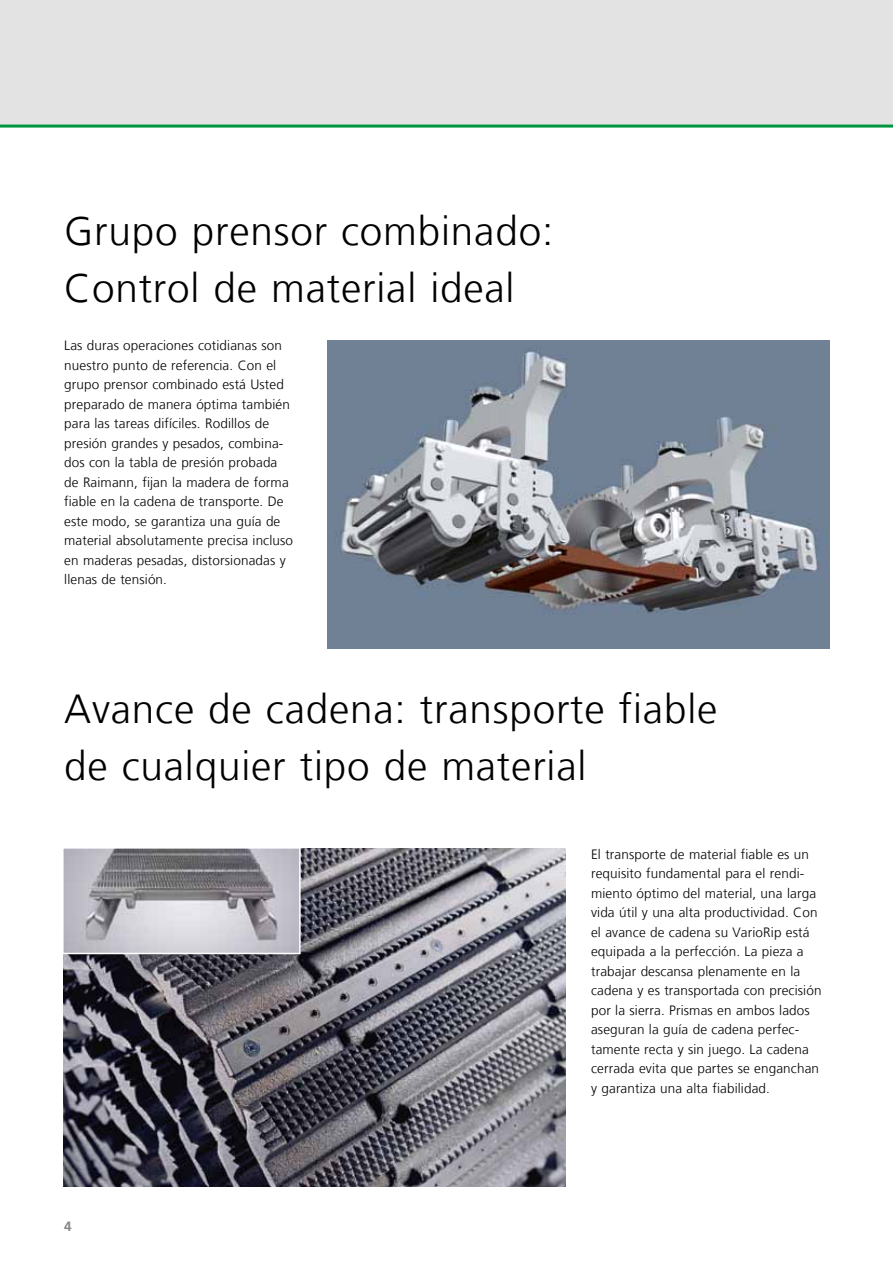
<style>
.page{position:relative;width:893px;height:1263px;background:#fff}
.page>*{position:absolute;margin:0;border:0;box-sizing:border-box;transform-origin:0 0}
.t1{font:300 40.5px/57px "Frutiger LT Com";letter-spacing:.02em;color:#000}
.t2{font:300 13.5px/19.5px "Frutiger LT Com";letter-spacing:.01em;color:#000}
.t3{font:700 13.5px "Frutiger LT Com";color:#878786}
</style>
<div class="page">
<div style="left:0;top:0;width:893px;height:126px;background:#e3e3e3"></div>
<hr style="left:0;top:125px;width:893px;height:3px;background:#00963f">
<img style="left:328px;top:340px;width:501px;height:308px">
<img style="left:64px;top:848px;width:502px;height:338px">
<svg style="left:63px;top:848px;width:238px;height:107px;background:#aaa9af"></svg>
<h1 class="t1" style="left:64px;top:203px;width:491px">Grupo prensor combinado:<br>Control de material ideal</h1>
<p class="t2" style="left:64px;top:336px;width:230px">Las duras operaciones cotidianas son nuestro punto de referencia. Con el grupo prensor combinado está Usted preparado de manera óptima también para las tareas difíciles. Rodillos de presión grandes y pesados, combina&shy;dos con la tabla de presión probada de Raimann, fijan la madera de forma fiable en la cadena de transporte. De este modo, se garantiza una guía de material absolutamente precisa incluso en maderas pesadas, distorsionadas y llenas de tensión.</p>
<h1 class="t1" style="left:64px;top:681px;width:655px">Avance de cadena: transporte fiable de cualquier tipo de material</h1>
<p class="t3" style="left:64px;top:1218px;width:9px">4</p>
<p class="t2" style="left:591px;top:844px;width:232px">El transporte de material fiable es un requisito fundamental para el rendi&shy;miento óptimo del material, una larga vida útil y una alta productividad. Con el avance de cadena su VarioRip está equipada a la perfección. La pieza a trabajar descansa plenamente en la cadena y es transportada con precisión por la sierra. Prismas en ambos lados aseguran la guía de cadena perfec&shy;tamente recta y sin juego. La cadena cerrada evita que partes se enganchan y garantiza una alta fiabilidad.</p>
</div>
